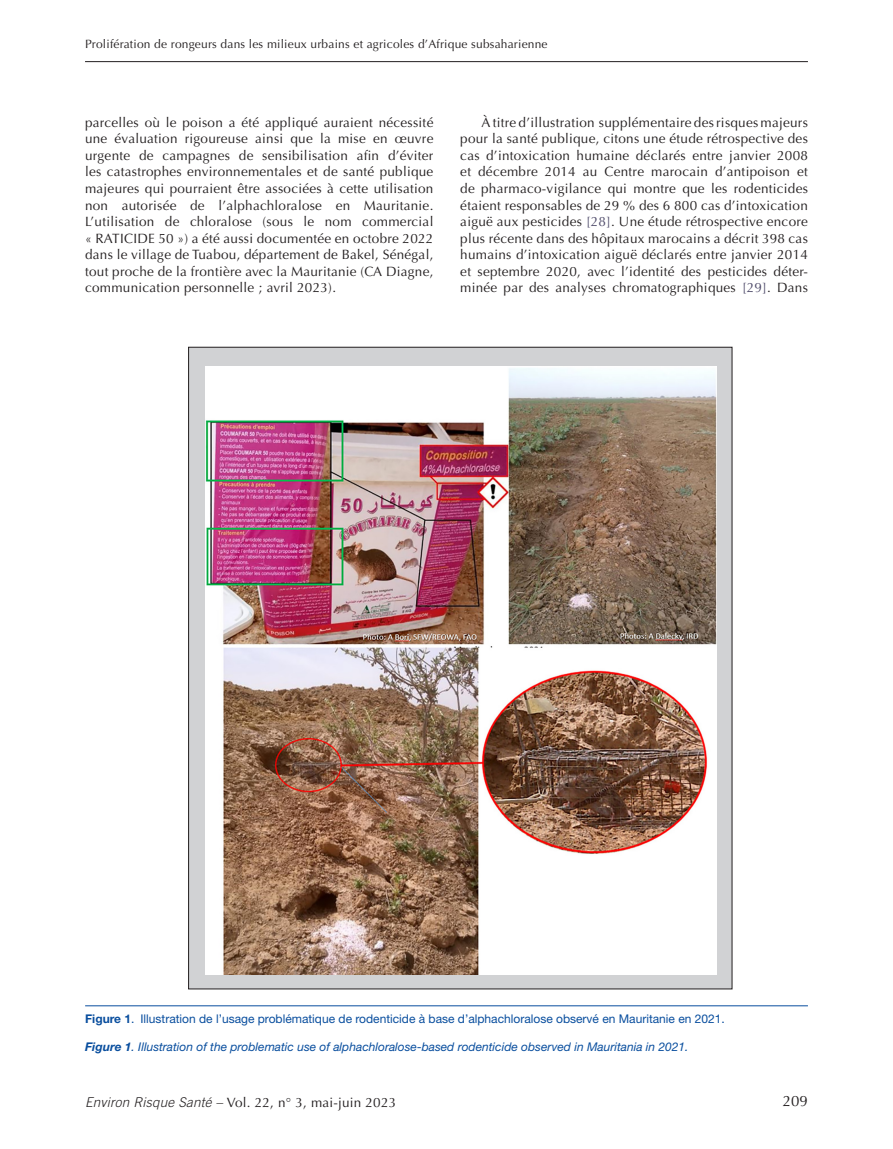
<style>
.page{position:relative;width:893px;height:1149px;background:#fff}
.page>*{position:absolute;margin:0;border:0;box-sizing:border-box;transform-origin:0 0}
.t1{font:15px "Optima LT Std";color:#231f20}
.Text{font:13.5px/16.5px "Optima LT Std";letter-spacing:.02em;color:#231f20;text-align:justify}
.figure_caption-frenc{font:12px "Helvetica Neue LT Std";color:#094e9e}
.figure_caption-engli{font:italic 12px "Helvetica Neue LT Std";color:#094e9e}
.t2{font:12px "Optima LT Std";letter-spacing:.015em;color:#231f20}
.s1{color:#4f4b6a}
.s2{font-weight:700}
.s3{font-family:"Trade Gothic LT Std";font-weight:300;font-style:italic}
</style>
<div class="page">
<hr style="left:85px;top:61px;width:723px;height:1px;background:#231f20">
<div style="left:189px;top:347px;width:543px;height:641px;background:#d1d2d4"></div>
<img style="left:206px;top:366px;width:510px;height:607px">
<hr style="left:85px;top:1005px;width:723px;height:1px;background:#094e9e">
<p class="t2" style="left:85px;top:37px;width:464px">Prolifération de rongeurs dans les milieux urbains et agricoles d’Afrique subsaharienne</p>
<p class="Text" style="left:85px;top:114px;width:350px">parcelles où le poison a été appliqué auraient nécessité une évaluation rigoureuse ainsi que la mise en œuvre urgente de campagnes de sensibilisation afin d’éviter les catastrophes environnementales et de santé publique majeures qui pourraient être associées à cette utilisation non autorisée de l’alphachloralose en Mauritanie.<br>L’utilisation de chloralose (sous le nom commercial « RATICIDE 50 ») a été aussi documentée en octobre 2022 dans le village de Tuabou, département de Bakel, Sénégal, tout proche de la frontière avec la Mauritanie (CA Diagne, communication personnelle ; avril 2023).</p>
<p class="Text" style="left:460px;top:114px;width:349px;text-indent:21px">À titre d’illustration supplémentaire des risques majeurs pour la santé publique, citons une étude rétrospective des cas d’intoxication humaine déclarés entre janvier 2008 et décembre 2014 au Centre marocain d’antipoison et de pharmaco-vigilance qui montre que les rodenticides étaient responsables de 29 % des 6 800 cas d’intoxication aiguë aux pesticides <span class="s1">[28]</span>. Une étude rétrospective encore plus récente dans des hôpitaux marocains a décrit 398 cas humains d’intoxication aiguë déclarés entre janvier 2014 et septembre 2020, avec l’identité des pesticides déter&shy;minée par des analyses chromatographiques <span class="s1">[29]</span>. Dans</p>
<p class="figure_caption-frenc" style="left:85px;top:1011px;width:641px"><span class="s2">Figure 1</span>. Illustration de l’usage problématique de rodenticide à base d’alphachloralose observé en Mauritanie en 2021.</p>
<p class="figure_caption-engli" style="left:85px;top:1039px;width:605px"><span class="s2">Figure 1</span>. Illustration of the problematic use of alphachloralose-based rodenticide observed in Mauritania in 2021.</p>
<p class="Text" style="left:85px;top:1094px;width:313px"><span class="s3">Environ Risque Santé –</span> Vol. 22, n° 3, mai-juin 2023</p>
<p class="t1" style="left:783px;top:1092px;width:27px">209</p>
</div>
